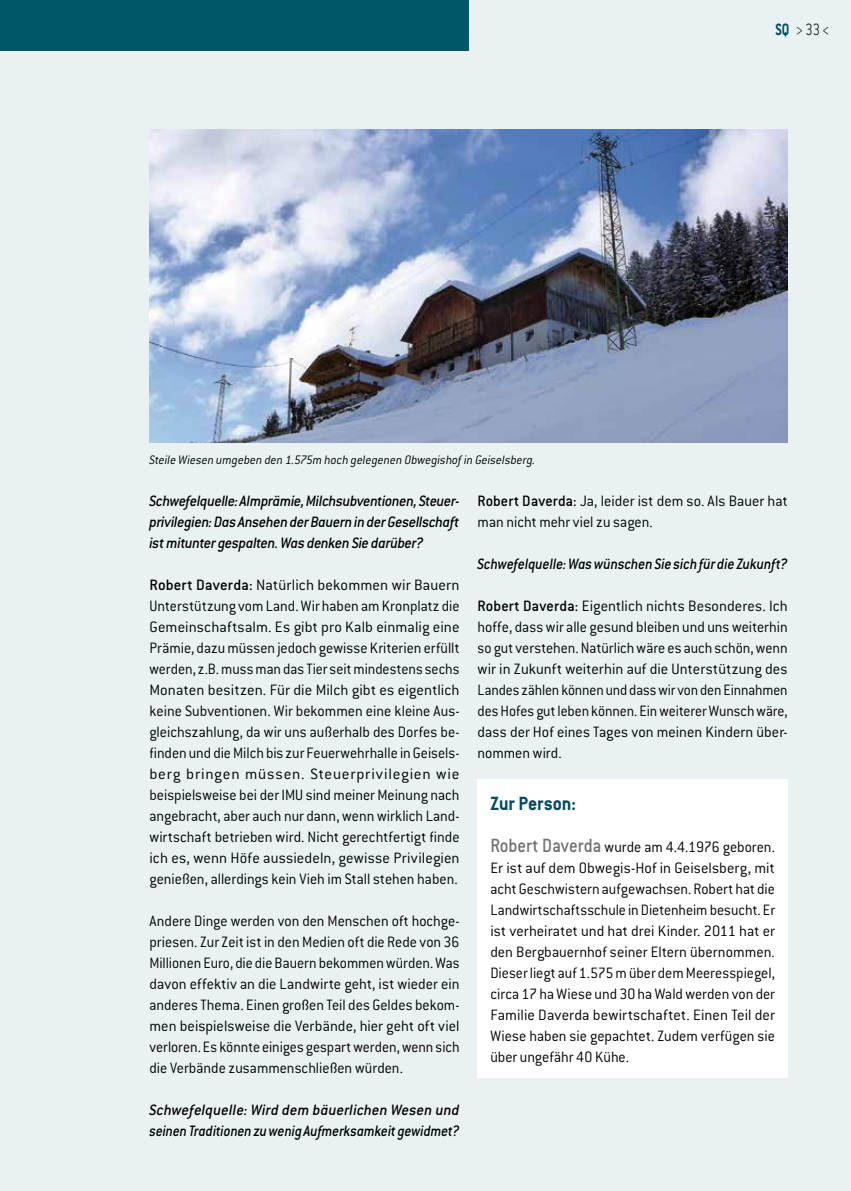
<style>
.page{position:relative;width:851px;height:1191px;background:#fff}
.page>*{position:absolute;margin:0;border:0;box-sizing:border-box;transform-origin:0 0}
.t1{font:700 21px "Conduit ITC";color:#004962;scale:.95 1}
.t2{font:300 18px "Conduit ITC";color:#262f23;scale:.8 1}
.t3{font:300 16.5px/21px "Conduit ITC";color:#000;text-align:justify}
.t4{font:300 16.5px/21px "Conduit ITC";color:#000;text-align:justify;scale:.95 1}
.t5{font:italic 500 16.5px/21px "Conduit ITC";letter-spacing:-.005em;color:#000;text-align:justify;scale:.95 1}
.t6{font:italic 500 16.5px/21px "Conduit ITC";letter-spacing:-.005em;color:#000}
.t7{font:italic 500 16.5px "Conduit ITC";letter-spacing:-.005em;color:#000;scale:.92 1}
.t8{font:italic 300 13.5px "Conduit ITC";letter-spacing:.005em;color:#000;scale:.95 1}
.s1{font-weight:700;color:#004962}
.s2{font-weight:500}
.s3{font-weight:500;font-size:21px;color:#707172}
</style>
<div class="page">
<div style="left:0;top:0;width:850px;height:1191px;background:#eaf1f2"></div>
<div style="left:0;top:0;width:468px;height:51px;background:#005768"></div>
<div style="left:477px;top:779px;width:310px;height:298px;background:#fff"></div>
<img style="left:149px;top:130px;width:638px;height:313px">
<p class="t8" style="left:149px;top:452px;width:408px">Steile Wiesen umgeben den 1.575m hoch gelegenen Obwegishof in Geiselsberg.</p>
<p class="t2" style="left:775px;top:20px;width:70px"><span class="s1">SQ</span> &gt; 33 &lt;</p>
<p class="t5" style="left:149px;top:490px;width:328px">Schwefelquelle: Almprämie, Milchsubventionen, Steuer&shy;privilegien: Das Ansehen der Bauern in der Gesellschaft ist mitunter gespalten. Was denken Sie darüber?</p>
<p class="t3" style="left:149px;top:574px;width:311px"><span class="s2">Robert Daverda:</span> Natürlich bekommen wir Bauern Unterstützung vom Land. Wir haben am Kronplatz die Gemeinschaftsalm. Es gibt pro Kalb einmalig eine Prämie, dazu müssen jedoch gewisse Kriterien erfüllt werden, z.B. muss man das Tier seit mindestens sechs Monaten besitzen. Für die Milch gibt es eigentlich keine Subventionen. Wir bekommen eine kleine Aus&shy;gleichszahlung, da wir uns außerhalb des Dorfes be&shy;finden und die Milch bis zur Feuerwehrhalle in Geisels&shy;berg bringen müssen. Steuerprivilegien wie beispielsweise bei der IMU sind meiner Meinung nach angebracht, aber auch nur dann, wenn wirklich Land&shy;wirtschaft betrieben wird. Nicht gerechtfertigt finde ich es, wenn Höfe aussiedeln, gewisse Privilegien genießen, allerdings kein Vieh im Stall stehen haben.</p>
<p class="t4" style="left:149px;top:910px;width:328px">Andere Dinge werden von den Menschen oft hochge&shy;priesen. Zur Zeit ist in den Medien oft die Rede von 36<br>Millionen Euro, die die Bauern bekommen würden. Was davon effektiv an die Landwirte geht, ist wieder ein anderes Thema. Einen großen Teil des Geldes bekom&shy;men beispielsweise die Verbände, hier geht oft viel verloren. Es könnte einiges gespart werden, wenn sich die Verbände zusammenschließen würden.</p>
<p class="t6" style="left:149px;top:1099px;width:311px">Schwefelquelle: Wird dem bäuerlichen Wesen und seinen Traditionen zu wenig Aufmerksamkeit gewidmet?</p>
<p class="t3" style="left:477px;top:490px;width:311px"><span class="s2">Robert Daverda:</span> Ja, leider ist dem so. Als Bauer hat man nicht mehr viel zu sagen.</p>
<p class="t7" style="left:477px;top:554px;width:338px">Schwefelquelle: Was wünschen Sie sich für die Zukunft?</p>
<p class="t3" style="left:477px;top:595px;width:311px"><span class="s2">Robert Daverda:</span> Eigentlich nichts Besonderes. Ich hoffe, dass wir alle gesund bleiben und uns weiterhin so gut verstehen. Natürlich wäre es auch schön, wenn wir in Zukunft weiterhin auf die Unterstützung des Landes zählen können und dass wir von den Einnahmen des Hofes gut leben können. Ein weiterer Wunsch wäre, dass der Hof eines Tages von meinen Kindern über&shy;nommen wird.</p>
<p class="t1" style="left:490px;top:791px;width:92px">Zur Person:</p>
<p class="t4" style="left:490px;top:836px;width:301px"><span class="s3">Robert Daverda</span> wurde am 4.4.1976 geboren.<br>Er ist auf dem Obwegis-Hof in Geiselsberg, mit acht Geschwistern aufgewachsen. Robert hat die Landwirtschaftsschule in Dietenheim besucht. Er ist verheiratet und hat drei Kinder. 2011 hat er den Bergbauernhof seiner Eltern übernommen.<br>Dieser liegt auf 1.575 m über dem Meeresspiegel, circa 17 ha Wiese und 30 ha Wald werden von der Familie Daverda bewirtschaftet. Einen Teil der Wiese haben sie gepachtet. Zudem verfügen sie über ungefähr 40 Kühe.</p>
</div>
